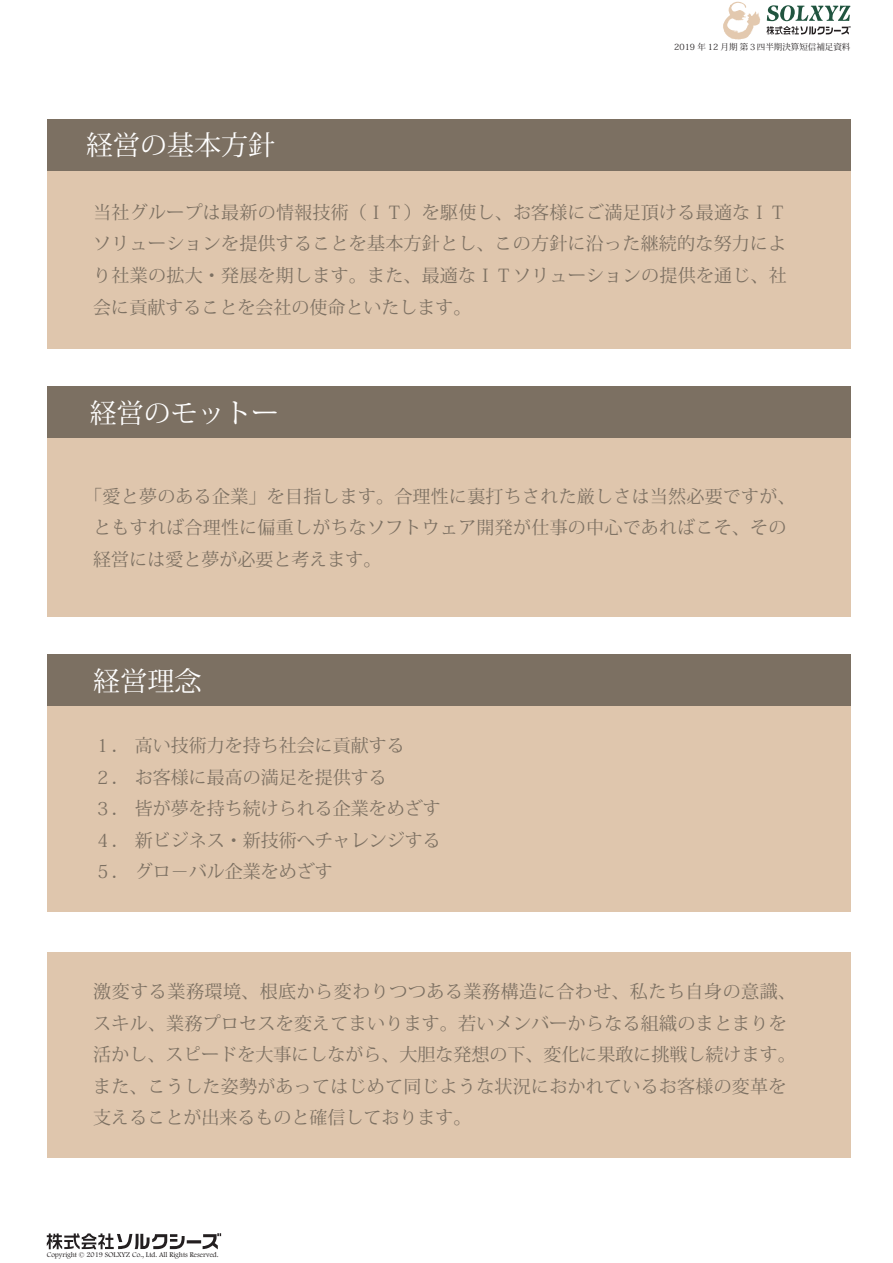
<style>
.page{position:relative;width:893px;height:1263px;background:#fff}
.page>*{position:absolute;margin:0;border:0;box-sizing:border-box;transform-origin:0 0}
.t1{font:27px "Koz Min Pr 6 N";color:#fff}
.t2{font:18px/31.5px "Koz Min Pr 6 N";letter-spacing:.015em;color:#7c7062}
.t3{font:8.55px "Koz Min Pr 6 N";color:#231f20}
.t4{font:7.5px "Footlight MT Light";color:#231f20}
</style>
<div class="page">
<svg style="left:767px;top:5px;width:83px;height:30px"></svg>
<svg style="left:723px;top:2px;width:37px;height:38px"></svg>
<svg style="left:47px;top:1233px;width:174px;height:16px"></svg>
<div style="left:47px;top:170px;width:803px;height:179px;background:#dfc6ad"></div>
<div style="left:47px;top:119px;width:803px;height:51px;background:#7c7062"></div>
<div style="left:47px;top:438px;width:803px;height:179px;background:#dfc6ad"></div>
<div style="left:47px;top:387px;width:803px;height:51px;background:#7c7062"></div>
<div style="left:47px;top:706px;width:803px;height:205px;background:#dfc6ad"></div>
<div style="left:47px;top:655px;width:803px;height:51px;background:#7c7062"></div>
<div style="left:47px;top:952px;width:803px;height:205px;background:#dfc6ad"></div>
<h1 class="t1" style="left:86px;top:130px;width:190px">経営の基本方針</h1>
<p class="t3" style="left:674px;top:42px;width:178px">2019 年 12 月期 第３四半期決算短信補足資料</p>
<p class="t2" style="left:93px;top:197px;width:695px;text-align:justify">当社グループは最新の情報技術（ＩＴ）を駆使し、お客様にご満足頂ける最適なＩＴソリューションを提供することを基本方針とし、この方針に沿った継続的な努力により社業の拡大・発展を期します。また、最適なＩＴソリューションの提供を通じ、社会に貢献することを会社の使命といたします。</p>
<h1 class="t1" style="left:90px;top:398px;width:190px">経営のモットー</h1>
<p class="t2" style="left:93px;top:481px;width:704px;text-indent:-9px">「愛と夢のある企業」を目指します。合理性に裏打ちされた厳しさは当然必要ですが、ともすれば合理性に偏重しがちなソフトウェア開発が仕事の中心であればこそ、その経営には愛と夢が必要と考えます。</p>
<h1 class="t1" style="left:93px;top:665px;width:109px">経営理念</h1>
<p class="t2" style="left:94px;top:730px;width:349px">１． 高い技術力を持ち社会に貢献する<br>２． お客様に最高の満足を提供する<br>３． 皆が夢を持ち続けられる企業をめざす<br>４． 新ビジネス・新技術へチャレンジする<br>５． グロ－バル企業をめざす</p>
<p class="t2" style="left:93px;top:976px;width:704px">激変する業務環境、根底から変わりつつある業務構造に合わせ、私たち自身の意識、スキル、業務プロセスを変えてまいります。若いメンバーからなる組織のまとまりを活かし、スピードを大事にしながら、大胆な発想の下、変化に果敢に挑戦し続けます。また、こうした姿勢があってはじめて同じような状況におかれているお客様の変革を支えることが出来るものと確信しております。</p>
<p class="t4" style="left:47px;top:1250px;width:173px">Copyright © 2019 SOLXYZ Co., Ltd. All Rights Reserved.</p>
</div>
